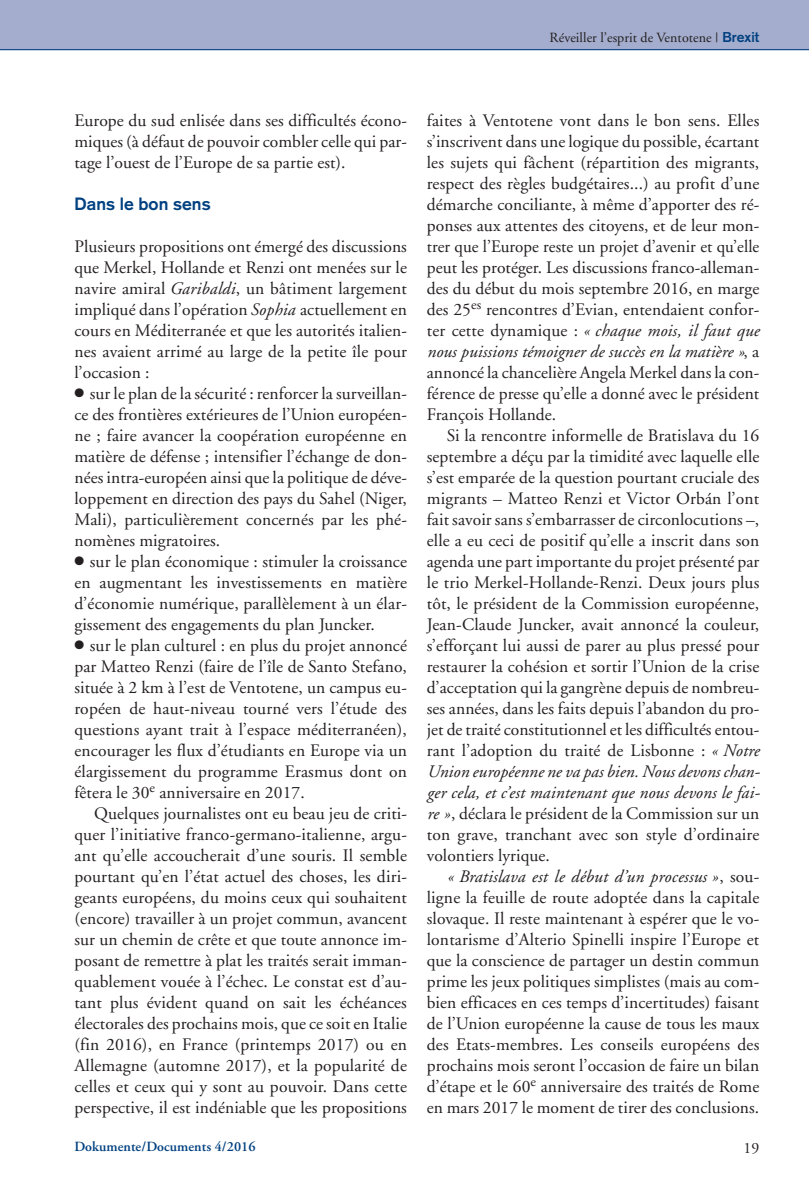
<style>
.page{position:relative;width:809px;height:1191px;background:#fff}
.page>*{position:absolute;margin:0;border:0;box-sizing:border-box;transform-origin:0 0}
.t1{font:17.5px/21px "Adobe Garamond";letter-spacing:.005em;color:#231f20;text-align:justify}
.t2{font:700 17.5px "Akzidenz Grotesk";letter-spacing:.005em;color:#014181}
.t3{font:15.75px "Adobe Garamond";color:#231f20}
.t4{font:14px "Adobe Garamond";letter-spacing:.005em;color:#231f20}
.t5{font:600 14px "Adobe Garamond";letter-spacing:.005em;color:#014181}
.s1{font-family:"Akzidenz Grotesk";font-weight:700;color:#014181}
.s2{font-style:italic}
</style>
<div class="page">
<div style="left:0;top:0;width:809px;height:50px;background:#a4adcd"></div>
<hr style="left:0;top:49px;width:809px;height:1px;background:#014181">
<p class="t4" style="left:549px;top:32px;width:211px">Réveiller l’esprit de Ventotene | <span class="s1">Brexit</span></p>
<p class="t1" style="left:74px;top:111px;width:334px">Europe du sud enlisée dans ses difficultés écono&shy;miques (à défaut de pouvoir combler celle qui par&shy;tage l’ouest de l’Europe de sa partie est).</p>
<p class="t2" style="left:74px;top:198px;width:137px">Dans le bon sens</p>
<p class="t1" style="left:74px;top:237px;width:334px">Plusieurs propositions ont émergé des discussions que Merkel, Hollande et Renzi ont menées sur le navire amiral <span class="s2">Garibaldi</span>, un bâtiment largement impliqué dans l’opération <span class="s2">Sophia</span> actuellement en cours en Méditerranée et que les autorités italien&shy;nes avaient arrimé au large de la petite île pour l’occasion :</p>
<p class="t1" style="left:74px;top:384px;width:334px">● sur le plan de la sécurité : renforcer la surveillan&shy;ce des frontières extérieures de l’Union européen&shy;ne ; faire avancer la coopération européenne en matière de défense ; intensifier l’échange de don&shy;nées intra-européen ainsi que la politique de déve&shy;loppement en direction des pays du Sahel (Niger, Mali), particulièrement concernés par les phé&shy;nomènes migratoires.</p>
<p class="t1" style="left:74px;top:552px;width:334px">● sur le plan économique : stimuler la croissance en augmentant les investissements en matière d’économie numérique, parallèlement à un élar&shy;gissement des engagements du plan Juncker.</p>
<p class="t1" style="left:74px;top:636px;width:334px">● sur le plan culturel : en plus du projet annoncé par Matteo Renzi (faire de l’île de Santo Stefano, située à 2 km à l’est de Ventotene, un campus eu&shy;ropéen de haut-niveau tourné vers l’étude des questions ayant trait à l’espace méditerranéen), encourager les flux d’étudiants en Europe via un élargissement du programme Erasmus dont on fêtera le 30<sup>e</sup> anniversaire en 2017.</p>
<p class="t1" style="left:74px;top:804px;width:334px;text-indent:20px">Quelques journalistes ont eu beau jeu de criti&shy;quer l’initiative franco-germano-italienne, argu&shy;ant qu’elle accoucherait d’une souris. Il semble pourtant qu’en l’état actuel des choses, les diri&shy;geants européens, du moins ceux qui souhaitent (encore) travailler à un projet commun, avancent sur un chemin de crête et que toute annonce im&shy;posant de remettre à plat les traités serait imman&shy;quablement vouée à l’échec. Le constat est d’au&shy;tant plus évident quand on sait les échéances électorales des prochains mois, que ce soit en Italie (fin 2016), en France (printemps 2017) ou en Allemagne (automne 2017), et la popularité de celles et ceux qui y sont au pouvoir. Dans cette perspective, il est indéniable que les propositions</p>
<p class="t1" style="left:427px;top:111px;width:334px">faites à Ventotene vont dans le bon sens. Elles s’inscrivent dans une logique du possible, écartant les sujets qui fâchent (répartition des migrants, respect des règles budgétaires...) au profit d’une démarche conciliante, à même d’apporter des ré&shy;ponses aux attentes des citoyens, et de leur mon&shy;trer que l’Europe reste un projet d’avenir et qu’elle peut les protéger. Les discussions franco-alleman&shy;des du début du mois septembre 2016, en marge des 25<sup>es</sup> rencontres d’Evian, entendaient confor&shy;ter cette dynamique : <span class="s2">« chaque mois, il faut que nous puissions témoigner de succès en la matière »</span>, a annoncé la chancelière Angela Merkel dans la con&shy;férence de presse qu’elle a donné avec le président François Hollande.</p>
<p class="t1" style="left:427px;top:426px;width:335px;text-indent:20px">Si la rencontre informelle de Bratislava du 16 septembre a déçu par la timidité avec laquelle elle s’est emparée de la question pourtant cruciale des migrants – Matteo Renzi et Victor Orbán l’ont fait savoir sans s’embarrasser de circonlocutions –, elle a eu ceci de positif qu’elle a inscrit dans son agenda une part importante du projet présenté par le trio Merkel-Hollande-Renzi. Deux jours plus tôt, le président de la Commission européenne, Jean-Claude Juncker, avait annoncé la couleur, s’efforçant lui aussi de parer au plus pressé pour restaurer la cohésion et sortir l’Union de la crise d’acceptation qui la gangrène depuis de nombreu&shy;ses années, dans les faits depuis l’abandon du pro&shy;jet de traité constitutionnel et les difficultés entou&shy;rant l’adoption du traité de Lisbonne : <span class="s2">« Notre Union européenne ne va pas bien. Nous devons chan&shy;ger cela, et c’est maintenant que nous devons le fai&shy;re »</span>, déclara le président de la Commission sur un ton grave, tranchant avec son style d’ordinaire volontiers lyrique.</p>
<p class="t1" style="left:427px;top:867px;width:334px;text-indent:20px"><span class="s2">« Bratislava est le début d’un processus »</span>, sou&shy;ligne la feuille de route adoptée dans la capitale slovaque. Il reste maintenant à espérer que le vo&shy;lontarisme d’Alterio Spinelli inspire l’Europe et que la conscience de partager un destin commun prime les jeux politiques simplistes (mais au com&shy;bien efficaces en ces temps d’incertitudes) faisant de l’Union européenne la cause de tous les maux des Etats-membres. Les conseils européens des prochains mois seront l’occasion de faire un bilan d’étape et le 60<sup>e</sup> anniversaire des traités de Rome en mars 2017 le moment de tirer des conclusions.</p>
<p class="t5" style="left:74px;top:1141px;width:183px">Dokumente/Documents 4/2016</p>
<p class="t3" style="left:743px;top:1141px;width:17px">19</p>
</div>
